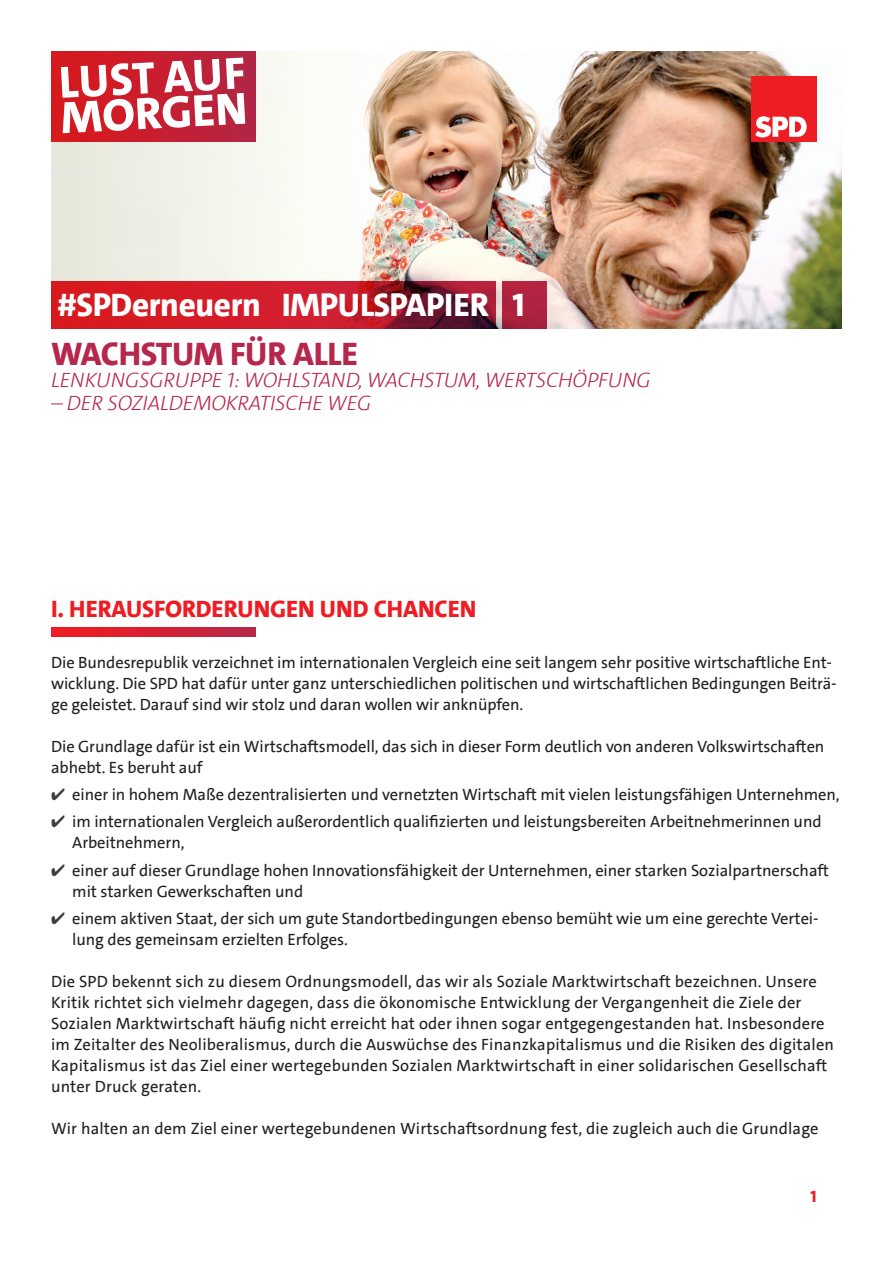
<style>
.page{position:relative;width:893px;height:1263px;background:#fff}
.page>*{position:absolute;margin:0;border:0;box-sizing:border-box;transform-origin:0 0}
.t1{font:800 33px "SPD The Sans Versal";letter-spacing:-.01em;color:#fff}
.t2{font:800 33px "SPD The Sans Versal";letter-spacing:-.01em;color:#b6274b}
.t3{font:800 24px "SPD The Sans Versal";letter-spacing:-.005em;color:#ee1d23}
.t4{font:italic 300 21px "SPD The Sans Versal";letter-spacing:-.005em;color:#b6274b}
.t5{font:16.5px/21px "SPD The Sans";letter-spacing:-.005em;color:#231f20}
.t6{font:800 16.5px "SPD The Sans Versal";color:#ee1d23}
.s1{font-family:"SPD The Sans"}
.s2{color:#3e3e3f}
</style>
<div class="page">
<img style="left:354px;top:51px;width:488px;height:278px">
<div style="left:751px;top:76px;width:65px;height:66px;background:#ee1d23"></div>
<svg style="left:755px;top:116px;width:52px;height:21px"></svg>
<div style="left:51px;top:51px;width:303px;height:278px;background:linear-gradient(to right,#e6e3d7,#fdfcf7)"></div>
<svg style="left:51px;top:282px;width:495px;height:47px;background:#b91a2a"></svg>
<svg style="left:496px;top:282px;width:6px;height:47px"></svg>
<div style="left:51px;top:51px;width:204px;height:91px;background:linear-gradient(to right,#db181a,#b42545)"></div>
<svg style="left:61px;top:58px;width:184px;height:75px"></svg>
<svg style="left:51px;top:628px;width:204px;height:8px;background:#d62034"></svg>
<h1 class="t1" style="left:57px;top:283px;width:469px">#SPD<span class="s1">erneuern</span> IMPULSPAPIER 1</h1>
<h1 class="t2" style="left:51px;top:332px;width:309px">WACHSTUM FÜR ALLE</h1>
<p class="t4" style="left:51px;top:366px;width:601px">LENKUNGSGRUPPE 1: WOHLSTAND, WACHSTUM, WERTSCHÖPFUNG</p>
<p class="t4" style="left:51px;top:389px;width:322px">– DER SOZIALDEMOKRATISCHE WEG</p>
<h2 class="t3" style="left:51px;top:593px;width:427px">I. HERAUSFORDERUNGEN UND CHANCEN</h2>
<p class="t5" style="left:51px;top:651px;width:787px">Die Bundesrepublik verzeichnet im internationalen Vergleich eine seit langem sehr positive wirtschaftliche Ent&shy;wicklung. Die SPD hat dafür unter ganz unterschiedlichen politischen und wirtschaftlichen Bedingungen Beiträ&shy;ge geleistet. Darauf sind wir stolz und daran wollen wir anknüpfen.</p>
<p class="t5" style="left:51px;top:735px;width:775px">Die Grundlage dafür ist ein Wirtschaftsmodell, das sich in dieser Form deutlich von anderen Volkswirtschaften abhebt. Es beruht auf</p>
<p class="t5" style="left:51px;top:784px;width:790px"><span class="s2">✔</span> einer in hohem Maße dezentralisierten und vernetzten Wirtschaft mit vielen leistungsfähigen Unternehmen,</p>
<p class="t5" style="left:72px;top:811px;width:751px;text-indent:-21px"><span class="s2">✔</span> im internationalen Vergleich außerordentlich qualifizierten und leistungsbereiten Arbeitnehmerinnen und<br>Arbeitnehmern,</p>
<p class="t5" style="left:72px;top:860px;width:758px;text-indent:-21px"><span class="s2">✔</span> einer auf dieser Grundlage hohen Innovationsfähigkeit der Unternehmen, einer starken Sozialpartnerschaft mit starken Gewerkschaften und</p>
<p class="t5" style="left:72px;top:908px;width:748px;text-indent:-21px"><span class="s2">✔</span> einem aktiven Staat, der sich um gute Standortbedingungen ebenso bemüht wie um eine gerechte Vertei&shy;lung des gemeinsam erzielten Erfolges.</p>
<p class="t5" style="left:51px;top:971px;width:784px">Die SPD bekennt sich zu diesem Ordnungsmodell, das wir als Soziale Marktwirtschaft bezeichnen. Unsere Kritik richtet sich vielmehr dagegen, dass die ökonomische Entwicklung der Vergangenheit die Ziele der Sozialen Marktwirtschaft häufig nicht erreicht hat oder ihnen sogar entgegengestanden hat. Insbesondere im Zeitalter des Neoliberalismus, durch die Auswüchse des Finanzkapitalismus und die Risiken des digitalen Kapitalismus ist das Ziel einer wertegebunden Sozialen Marktwirtschaft in einer solidarischen Gesellschaft unter Druck geraten.</p>
<p class="t5" style="left:51px;top:1118px;width:769px">Wir halten an dem Ziel einer wertegebundenen Wirtschaftsordnung fest, die zugleich auch die Grundlage</p>
<p class="t6" style="left:810px;top:1186px;width:8px">1</p>
</div>
